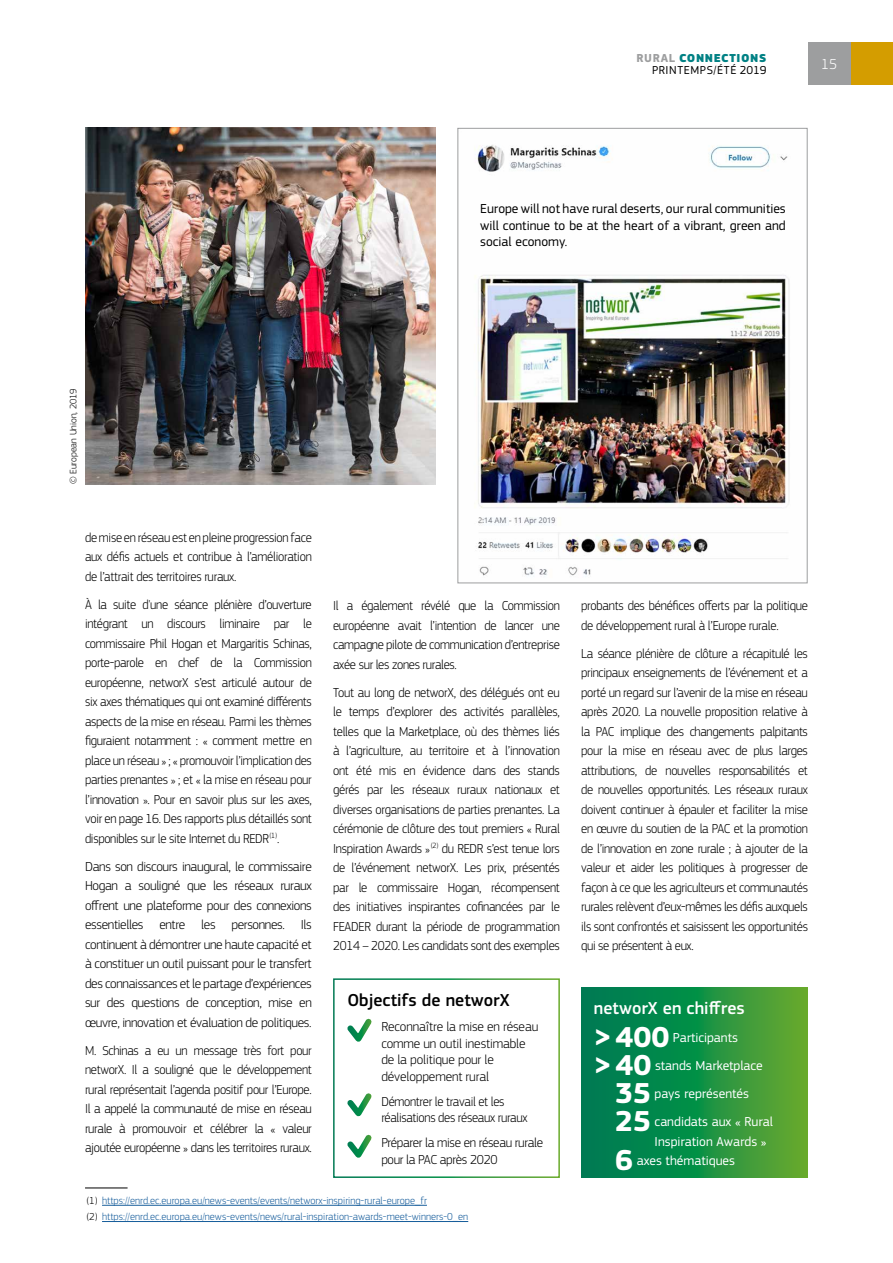
<style>
.page{position:relative;width:893px;height:1263px;background:#fff}
.page>*{position:absolute;margin:0;border:0;box-sizing:border-box;transform-origin:0 0}
.t1{font:700 30px "EC Square Sans Pro";color:#fff}
.t2{font:500 18px "EC Square Sans Pro";color:#000}
.t3{font:500 18px "EC Square Sans Pro";color:#fff}
.t4{font:300 15px "EC Square Sans Pro";color:#fff}
.t5{font:300 13.5px/19.5px "EC Square Sans Pro";letter-spacing:-.025em;color:#000;text-align:justify;scale:.95 1}
.t6{font:300 13.5px/19.5px "EC Square Sans Pro";letter-spacing:-.025em;color:#000}
.t7{font:13.5px/16.5px "EC Square Sans Pro";color:#000;text-align:justify}
.t8{font:13.5px/19.5px "EC Square Sans Pro";color:#fff}
.t9{font:12px/12px "EC Square Sans Pro";letter-spacing:.05em;color:#000;text-align:right}
.t10{font:300 10.5px/16.2px "EC Square Sans Pro";color:#155c9b}
.t11{font:300 9.75px "EC Square Sans Pro";color:#000}
.s1{font-weight:700;color:#9d9e9f}
.s2{font-weight:900;color:#008184}
.s3{color:#000}
</style>
<div class="page">
<div style="left:850px;top:43px;width:43px;height:42px;background:#d49d00"></div>
<hr style="left:85px;top:1188px;width:43px;height:1px;background:#000">
<hr style="left:102px;top:1205px;width:325px;height:1px;background:#155c9b">
<hr style="left:102px;top:1221px;width:366px;height:1px;background:#155c9b">
<svg style="left:581px;top:988px;width:227px;height:190px;background:#1f9043"></svg>
<img style="left:457px;top:128px;width:351px;height:456px">
<svg style="left:347px;top:1018px;width:25px;height:24px"></svg>
<svg style="left:347px;top:1093px;width:25px;height:65px"></svg>
<div style="left:333px;top:978px;width:227px;height:200px;border:2px solid #fff"></div>
<img style="left:85px;top:128px;width:351px;height:356px">
<div style="left:808px;top:43px;width:42px;height:42px;background:#9d9e9f"></div>
<p class="t9" style="left:637px;top:52px;width:131px"><span class="s1">RURAL</span> <span class="s2">CONNECTIONS<br></span>PRINTEMPS/ÉTÉ 2019</p>
<p class="t4" style="left:821px;top:56px;width:18px">15</p>
<p class="t7" style="left:480px;top:201px;width:307px">Europe will not have rural deserts, our rural communities will continue to be at the heart of a vibrant, green and social economy.</p>
<p class="t11" style="left:68px;top:484px;width:97px;rotate:-90deg">© European Union, 2019</p>
<p class="t5" style="left:85px;top:527px;width:240px">de mise en réseau est en pleine progression face aux défis actuels et contribue à l’amélioration de l’attrait des territoires ruraux.</p>
<p class="t5" style="left:85px;top:594px;width:240px">À la suite d'une séance plénière d’ouverture intégrant un discours liminaire par le commissaire Phil Hogan et Margaritis Schinas, porte-parole en chef de la Commission européenne, networX s’est articulé autour de six axes thématiques qui ont examiné différents aspects de la mise en réseau. Parmi les thèmes figuraient notamment : « comment mettre en place un réseau » ; « promouvoir l’implication des parties prenantes » ; et « la mise en réseau pour l’innovation ». Pour en savoir plus sur les axes, voir en page 16. Des rapports plus détaillés sont disponibles sur le site Internet du REDR<sup>(1)</sup>.</p>
<p class="t6" style="left:85px;top:856px;width:228px;text-align:justify">Dans son discours inaugural, le commissaire Hogan a souligné que les réseaux ruraux offrent une plateforme pour des connexions essentielles entre les personnes. Ils continuent à démontrer une haute capacité et à constituer un outil puissant pour le transfert des connaissances et le partage d’expériences sur des questions de conception, mise en œuvre, innovation et évaluation de politiques.</p>
<p class="t5" style="left:85px;top:1040px;width:240px">M. Schinas a eu un message très fort pour networX. Il a souligné que le développement rural représentait l’agenda positif pour l’Europe.<br>Il a appelé la communauté de mise en réseau rurale à promouvoir et célébrer la « valeur ajoutée européenne » dans les territoires ruraux.</p>
<p class="t5" style="left:333px;top:596px;width:240px">Il a également révélé que la Commission européenne avait l’intention de lancer une campagne pilote de communication d’entreprise axée sur les zones rurales.</p>
<p class="t5" style="left:333px;top:682px;width:240px">Tout au long de networX, des délégués ont eu le temps d’explorer des activités parallèles, telles que la Marketplace, où des thèmes liés à l’agriculture, au territoire et à l’innovation ont été mis en évidence dans des stands gérés par les réseaux ruraux nationaux et diverses organisations de parties prenantes. La cérémonie de clôture des tout premiers « Rural Inspiration Awards »<sup>(2)</sup> du REDR s’est tenue lors de l’événement networX. Les prix, présentés par le commissaire Hogan, récompensent des initiatives inspirantes cofinancées par le FEADER durant la période de programmation 2014 – 2020. Les candidats sont des exemples</p>
<h2 class="t2" style="left:347px;top:990px;width:164px">Objectifs de networX</h2>
<p class="t6" style="left:381px;top:1018px;width:158px;line-height:16.5px">Reconnaître la mise en réseau comme un outil inestimable de la politique pour le développement rural</p>
<p class="t5" style="left:381px;top:1093px;width:155px;line-height:16.5px">Démontrer le travail et les réalisations des réseaux ruraux</p>
<p class="t6" style="left:381px;top:1134px;width:163px;line-height:16.5px">Préparer la mise en réseau rurale pour la PAC après 2020</p>
<p class="t10" style="left:86px;top:1192px;width:383px"><span class="s3">(1)</span> https://enrd.ec.europa.eu/news-events/events/networx-inspiring-rural-europe_fr<br><span class="s3">(2)</span> https://enrd.ec.europa.eu/news-events/news/rural-inspiration-awards-meet-winners-0_en</p>
<p class="t5" style="left:581px;top:596px;width:240px">probants des bénéfices offerts par la politique de développement rural à l’Europe rurale.</p>
<p class="t5" style="left:581px;top:643px;width:240px">La séance plénière de clôture a récapitulé les principaux enseignements de l’événement et a porté un regard sur l’avenir de la mise en réseau après 2020. La nouvelle proposition relative à la PAC implique des changements palpitants pour la mise en réseau avec de plus larges attributions, de nouvelles responsabilités et de nouvelles opportunités. Les réseaux ruraux doivent continuer à épauler et faciliter la mise en œuvre du soutien de la PAC et la promotion de l’innovation en zone rurale ; à ajouter de la valeur et aider les politiques à progresser de façon à ce que les agriculteurs et communautés rurales relèvent d’eux-mêmes les défis auxquels ils sont confrontés et saisissent les opportunités qui se présentent à eux.</p>
<h2 class="t3" style="left:594px;top:998px;width:152px">networX en chiffres</h2>
<h1 class="t1" style="left:594px;top:1019px;width:77px">&gt;400</h1>
<p class="t8" style="left:673px;top:1028px;width:67px">Participants</p>
<h1 class="t1" style="left:594px;top:1047px;width:59px">&gt;40</h1>
<p class="t8" style="left:655px;top:1056px;width:109px">stands Marketplace</p>
<h1 class="t1" style="left:615px;top:1075px;width:37px">35</h1>
<p class="t8" style="left:655px;top:1084px;width:96px">pays représentés</p>
<h1 class="t1" style="left:615px;top:1103px;width:37px">25</h1>
<p class="t8" style="left:655px;top:1112px;width:120px">candidats aux « Rural<br>Inspiration Awards »</p>
<h1 class="t1" style="left:615px;top:1142px;width:19px">6</h1>
<p class="t8" style="left:637px;top:1151px;width:100px">axes thématiques</p>
</div>
